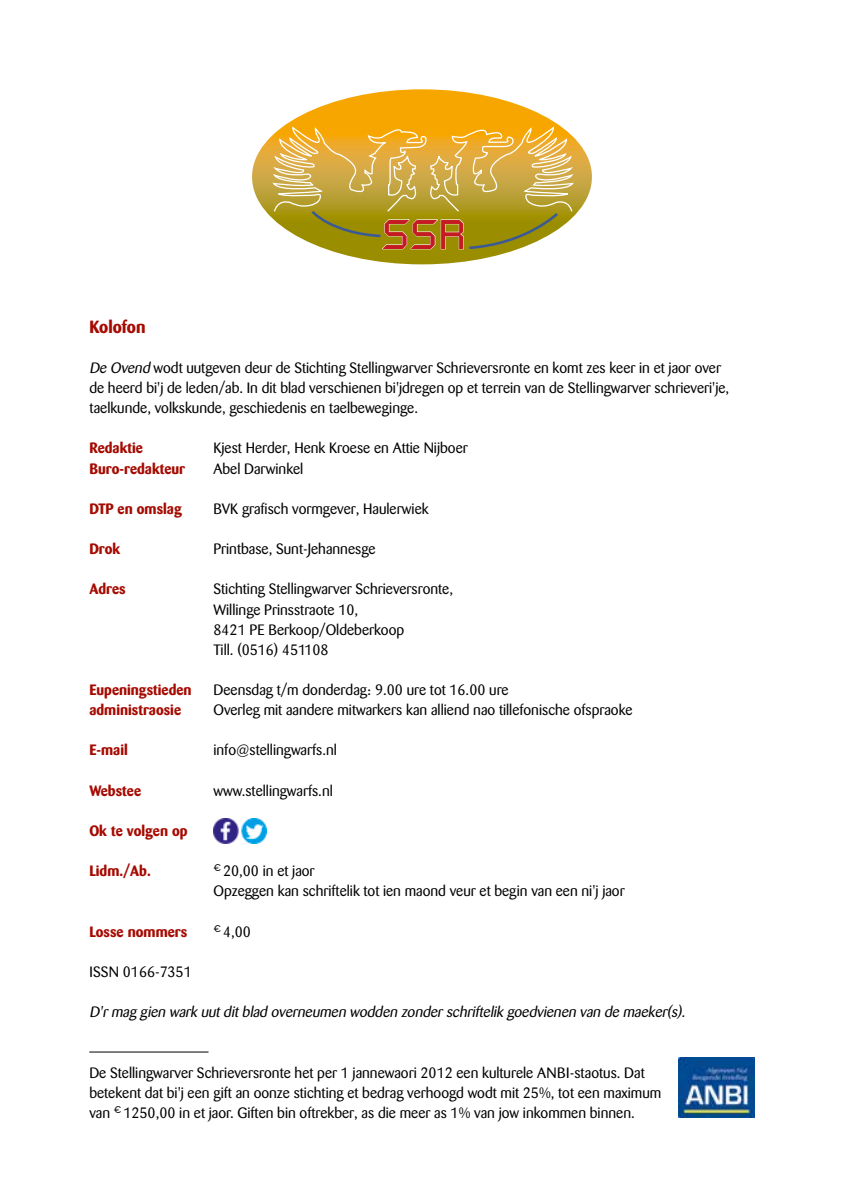
<style>
.page{position:relative;width:844px;height:1191px;background:#fff}
.page>*{position:absolute;margin:0;border:0;box-sizing:border-box;transform-origin:0 0}
.t1{font:40.95px "Russell Square";color:#c51a21}
.t2{font:700 17.5px "Barmeno";color:#a50b02}
.t3{font:14.88px/20.1px "Barmeno";color:#000}
.t4{font:700 14.88px "Barmeno";color:#a50b02}
.t5{font:italic 14.88px "Barmeno";color:#000}
.s1{font-style:italic}
</style>
<div class="page">
<hr style="left:89px;top:1051px;width:119px;height:1px;background:#000">
<img style="left:213px;top:818px;width:53px;height:25px">
<img style="left:678px;top:1057px;width:76px;height:60px">
<svg style="left:252px;top:89px;width:339px;height:175px"></svg>
<svg style="left:272px;top:101px;width:301px;height:149px;background:#d2ae41"></svg>
<h1 class="t1" style="left:381px;top:210px;width:86px">SSR</h1>
<p class="t2" style="left:89px;top:316px;width:58px">Kolofon</p>
<p class="t3" style="left:89px;top:358px;width:641px"><span class="s1">De Ovend</span> wodt uutgeven deur de Stichting Stellingwarver Schrieversronte en komt zes keer in et jaor over de heerd bi'j de leden/ab. In dit blad verschienen bi'jdregen op et terrein van de Stellingwarver schrieveri'je, taelkunde, volkskunde, geschiedenis en taelbeweginge.</p>
<p class="t4" style="left:89px;top:439px;width:55px">Redaktie</p>
<p class="t3" style="left:213px;top:438px;width:256px">Kjest Herder, Henk Kroese en Attie Nijboer</p>
<p class="t4" style="left:89px;top:459px;width:97px">Buro-redakteur</p>
<p class="t3" style="left:213px;top:458px;width:91px">Abel Darwinkel</p>
<p class="t4" style="left:89px;top:499px;width:94px">DTP en omslag</p>
<p class="t3" style="left:213px;top:499px;width:217px">BVK grafisch vormgever, Haulerwiek</p>
<p class="t4" style="left:89px;top:540px;width:32px">Drok</p>
<p class="t3" style="left:213px;top:539px;width:164px">Printbase, Sunt-Jehannesge</p>
<p class="t4" style="left:89px;top:580px;width:38px">Adres</p>
<p class="t3" style="left:213px;top:579px;width:241px">Stichting Stellingwarver Schrieversronte,<br>Willinge Prinsstraote 10,<br>8421 PE Berkoop/Oldeberkoop<br>Till. (0516) 451108</p>
<p class="t4" style="left:89px;top:681px;width:104px">Eupeningstieden</p>
<p class="t3" style="left:213px;top:680px;width:297px">Deensdag t/m donderdag: 9.00 ure tot 16.00 ure</p>
<p class="t4" style="left:89px;top:701px;width:93px">administraosie</p>
<p class="t3" style="left:213px;top:700px;width:420px">Overleg mit aandere mitwarkers kan alliend nao tillefonische ofspraoke</p>
<p class="t4" style="left:89px;top:741px;width:40px">E-mail</p>
<p class="t3" style="left:213px;top:740px;width:125px">info@stellingwarfs.nl</p>
<p class="t4" style="left:89px;top:781px;width:53px">Webstee</p>
<p class="t3" style="left:213px;top:780px;width:121px">www.stellingwarfs.nl</p>
<p class="t4" style="left:89px;top:822px;width:100px">Ok te volgen op</p>
<p class="t4" style="left:89px;top:862px;width:63px">Lidm./Ab.</p>
<p class="t3" style="left:213px;top:861px;width:412px"><sup>€</sup> 20,00 in et jaor<br>Opzeggen kan schriftelik tot ien maond veur et begin van een ni'j jaor</p>
<p class="t4" style="left:89px;top:922px;width:99px">Losse nommers</p>
<p class="t3" style="left:213px;top:921px;width:39px"><sup>€</sup> 4,00</p>
<p class="t3" style="left:89px;top:961px;width:104px">ISSN 0166-7351</p>
<p class="t5" style="left:89px;top:1003px;width:600px">D'rmag gien wark uutditblad overneumen wodden zonderschriftelik goedvienen van de maeker(s).</p>
<p class="t3" style="left:89px;top:1062px;width:573px">De Stellingwarver Schrieversronte het per 1 jannewaori 2012 een kulturele ANBI-staotus. Dat betekent dat bi'j een gift an oonze stichting et bedrag verhoogd wodt mit 25%, tot een maximum van <sup>€</sup> 1250,00 in et jaor. Giften bin oftrekber, as die meer as 1% van jow inkommen binnen.</p>
</div>
